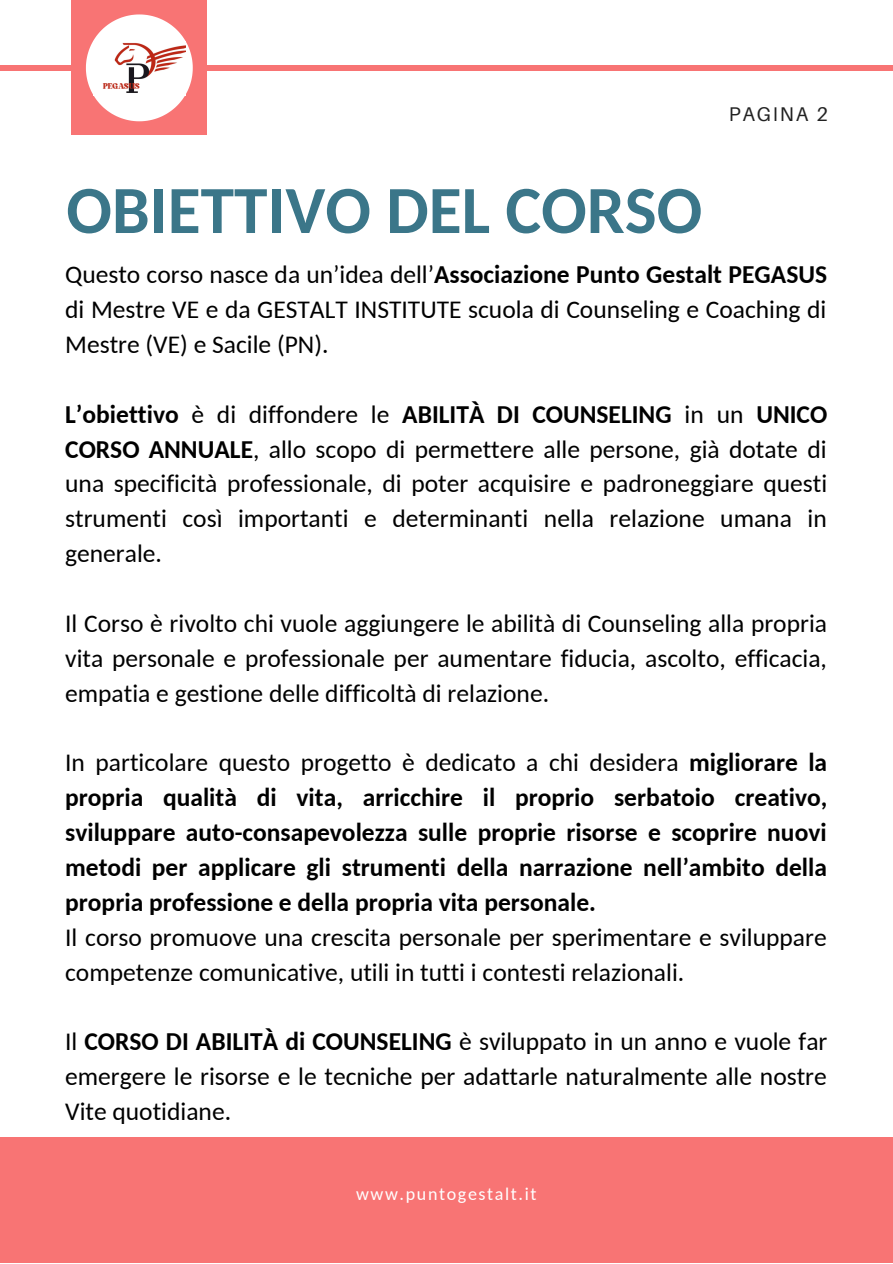
<style>
.page{position:relative;width:893px;height:1264px;background:#fff}
.page>*{position:absolute;margin:0;border:0;box-sizing:border-box;transform-origin:0 0}
.t1{font:700 67.5px "Carlito";color:#3b7689}
.t2{font:25.5px/34.8px "Carlito";color:#000;text-align:justify}
.t3{font:700 25.5px/34.8px "Carlito";color:#000;text-align:justify}
.t4{font:19.8px "Aileron";letter-spacing:.09em;color:#222}
.t5{font:18px "Carlito";letter-spacing:.09em;color:#fff}
.t6{font:10.95px "Bright";color:#ba2716}
.s1{font-weight:700}
.s2{font-weight:400}
</style>
<div class="page">
<div style="left:0;top:1137px;width:892px;height:125px;background:#f87474"></div>
<div style="left:0;top:65px;width:892px;height:6px;background:#f87474"></div>
<div style="left:71px;top:0;width:135px;height:135px;background:#f87474"></div>
<svg style="left:86px;top:14px;width:107px;height:107px"></svg>
<img style="left:93px;top:41px;width:92px;height:54px">
<p class="t6" style="left:103px;top:82px;width:38px">PEGASUS</p>
<p class="t4" style="left:728px;top:102px;width:100px">PAGINA 2</p>
<p class="t1" style="left:66px;top:182px;width:637px">OBIETTIVO DEL CORSO</p>
<p class="t2" style="left:65px;top:259px;width:763px">Questo corso nasce da un’idea dell’<span class="s1">Associazione Punto Gestalt PEGASUS </span>di Mestre VE e da GESTALT INSTITUTE scuola di Counseling e Coaching di Mestre (VE) e Sacile (PN).</p>
<p class="t2" style="left:65px;top:399px;width:763px"><span class="s1">L’obiettivo</span> è di diffondere le <span class="s1">ABILITÀ DI COUNSELING</span> in un <span class="s1">UNICO CORSO ANNUALE</span>, allo scopo di permettere alle persone, già dotate di una specificità professionale, di poter acquisire e padroneggiare questi strumenti così importanti e determinanti nella relazione umana in generale.</p>
<p class="t2" style="left:65px;top:608px;width:763px">Il Corso è rivolto chi vuole aggiungere le abilità di Counseling alla propria vita personale e professionale per aumentare fiducia, ascolto, efficacia, empatia e gestione delle difficoltà di relazione.</p>
<p class="t3" style="left:65px;top:747px;width:763px"><span class="s2">In particolare questo progetto è dedicato a chi desidera</span> migliorare la propria qualità di vita, arricchire il proprio serbatoio creativo, sviluppare auto-consapevolezza sulle proprie risorse e scoprire nuovi metodi per applicare gli strumenti della narrazione nell’ambito della propria professione e della propria vita personale.</p>
<p class="t2" style="left:65px;top:921px;width:763px">Il corso promuove una crescita personale per sperimentare e sviluppare competenze comunicative, utili in tutti i contesti relazionali.</p>
<p class="t2" style="left:65px;top:1026px;width:763px">Il <span class="s1">CORSO DI ABILITÀ di COUNSELING</span> è sviluppato in un anno e vuole far emergere le risorse e le tecniche per adattarle naturalmente alle nostre Vite quotidiane.</p>
<p class="t5" style="left:356px;top:1186px;width:182px">www.puntogestalt.it</p>
</div>
